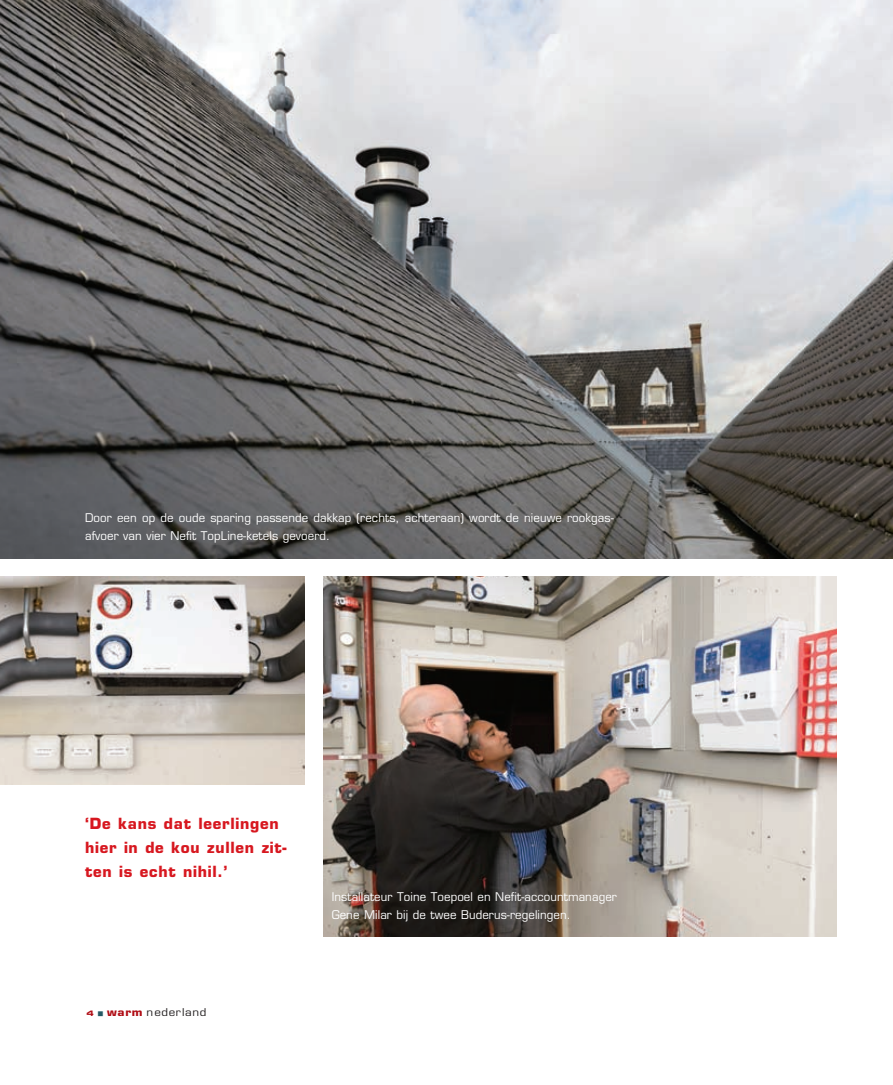
<style>
.page{position:relative;width:893px;height:1085px;background:#fff}
.page>*{position:absolute;margin:0;border:0;box-sizing:border-box;transform-origin:0 0}
.t1{font:700 15px/24px "Eurostile LT Std";letter-spacing:.05em;color:#d7171f}
.t2{font:11.7px/18px "Eurostile LT Std";letter-spacing:.01em;color:#fff}
.t3{font:10.5px "Eurostile LT Std";letter-spacing:.055em;color:#231f20;scale:1.1 1}
.s1{font-family:"Eurostile LT Std Bold Ex 2";font-size:7.5px;color:#b00d15}
.s2{font-family:"European Pi One";font-size:4.8px;color:#245964}
.s3{font-weight:700;color:#b00d15}
</style>
<div class="page">
<img style="left:0;top:576px;width:305px;height:208px">
<img style="left:0;top:0;width:893px;height:558px">
<img style="left:323px;top:576px;width:514px;height:359px">
<p class="t2" style="left:85px;top:509px;width:530px">Door een op de oude sparing passende dakkap (rechts, achteraan) wordt de nieuwe rookgas&shy;afvoer van vier Nefit TopLine-ketels gevoerd.</p>
<p class="t1" style="left:85px;top:810px;width:203px">‘De kans dat leerlingen hier in de kou zullen zit&shy;ten is echt nihil.’</p>
<p class="t3" style="left:87px;top:1005px;width:110px"><span class="s1">4</span> <span class="s2">W</span> <span class="s3">warm</span> nederland</p>
<p class="t2" style="left:332px;top:887px;width:287px">Installateur Toine Toepoel en Nefit-accountmanager<br>Gene Milar bij de twee Buderus-regelingen.</p>
</div>
